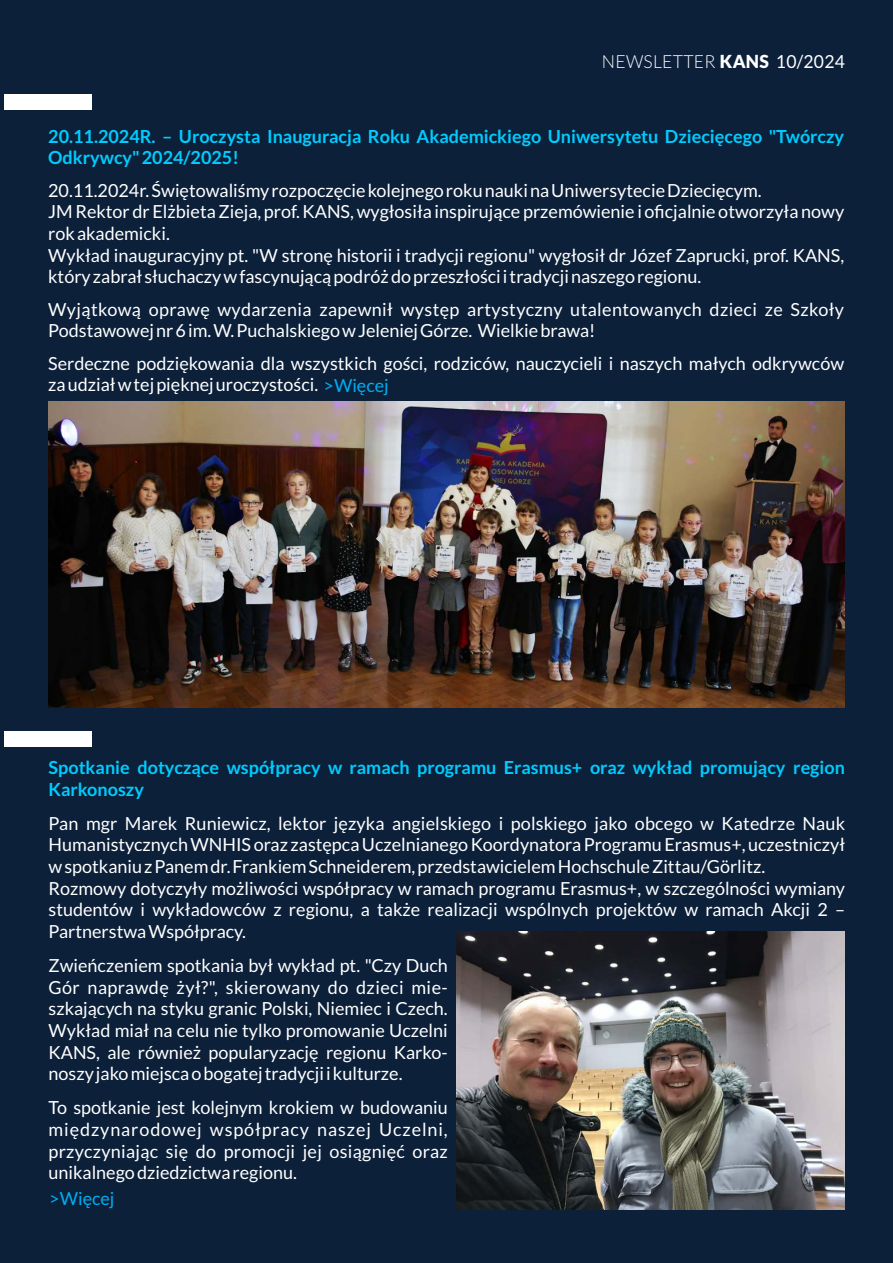
<style>
.page{position:relative;width:893px;height:1263px;background:#0c203a}
.page>*{position:absolute;margin:0;border:0;box-sizing:border-box;transform-origin:0 0}
.t1{font:18px/21.6px "Lato";color:#fff}
.t2{font:700 18px/21.6px "Lato";color:#0cf}
.t3{font:18px/21.6px "Lato";letter-spacing:.02em;color:#fff}
.t4{font:300 18px "Lato";letter-spacing:.015em;color:#fff}
.t5{font:18px "Lato";color:#00adf1}
.s1{font-weight:900}
.s2{font-weight:400}
.s3{color:#00adf1}
</style>
<div class="page">
<div style="left:4px;top:94px;width:88px;height:16px;background:#fff"></div>
<div style="left:4px;top:731px;width:88px;height:16px;background:#fff"></div>
<img style="left:48px;top:402px;width:796px;height:306px">
<img style="left:456px;top:932px;width:388px;height:277px">
<p class="t4" style="left:602px;top:54px;width:244px">NEWSLETTER <span class="s1">KANS</span> <span class="s2">10/2024</span></p>
<p class="t2" style="left:48px;top:127px;width:797px">20.11.2024R. – Uroczysta Inauguracja Roku Akademickiego Uniwersytetu Dziecięcego "Twórczy<br>Odkrywcy" 2024/2025!</p>
<p class="t1" style="left:48px;top:181px;width:797px">20.11.2024r. Świętowaliśmy rozpoczęcie kolejnego roku nauki na Uniwersytecie Dziecięcym.<br>JM Rektor dr Elżbieta Zieja, prof. KANS, wygłosiła inspirujące przemówienie i oficjalnie otworzyła nowy rok akademicki.<br>Wykład inauguracyjny pt. "W stronę historii i tradycji regionu" wygłosił dr Józef Zaprucki, prof. KANS, który zabrał słuchaczy w fascynującą podróż do przeszłości i tradycji naszego regionu.</p>
<p class="t3" style="left:48px;top:299px;width:797px">Wyjątkową oprawę wydarzenia zapewnił występ artystyczny utalentowanych dzieci ze Szkoły<br>Podstawowej nr 6 im. W. Puchalskiego w Jeleniej Górze. Wielkie brawa!</p>
<p class="t1" style="left:48px;top:353px;width:797px">Serdeczne podziękowania dla wszystkich gości, rodziców, nauczycieli i naszych małych odkrywców</p>
<p class="t1" style="left:48px;top:375px;width:342px">za udział w tej pięknej uroczystości. <span class="s3">&gt;Więcej</span></p>
<p class="t2" style="left:49px;top:758px;width:798px">Spotkanie dotyczące współpracy w ramach programu Erasmus+ oraz wykład promujący region<br>Karkonoszy</p>
<p class="t1" style="left:49px;top:813px;width:798px">Pan mgr Marek Runiewicz, lektor języka angielskiego i polskiego jako obcego w Katedrze Nauk Humanistycznych WNHIS oraz zastępca Uczelnianego Koordynatora Programu Erasmus+, uczestniczył w spotkaniu z Panem dr. Frankiem Schneiderem, przedstawicielem Hochschule Zittau/Görlitz.<br>Rozmowy dotyczyły możliwości współpracy w ramach programu Erasmus+, w szczególności wymiany studentów i wykładowców z regionu, a także realizacji wspólnych projektów w ramach Akcji 2 – Partnerstwa Współpracy.</p>
<p class="t1" style="left:49px;top:956px;width:401px;text-align:justify">Zwieńczeniem spotkania był wykład pt. "Czy Duch Gór naprawdę żył?", skierowany do dzieci mie&shy;szkających na styku granic Polski, Niemiec i Czech.<br>Wykład miał na celu nie tylko promowanie Uczelni KANS, ale również popularyzację regionu Karko&shy;noszy jako miejsca o bogatej tradycji i kulturze.</p>
<p class="t1" style="left:49px;top:1098px;width:401px;text-align:justify">To spotkanie jest kolejnym krokiem w budowaniu międzynarodowej współpracy naszej Uczelni, przyczyniając się do promocji jej osiągnięć oraz unikalnego dziedzictwa regionu.</p>
<p class="t5" style="left:49px;top:1190px;width:67px">&gt;Więcej</p>
</div>
